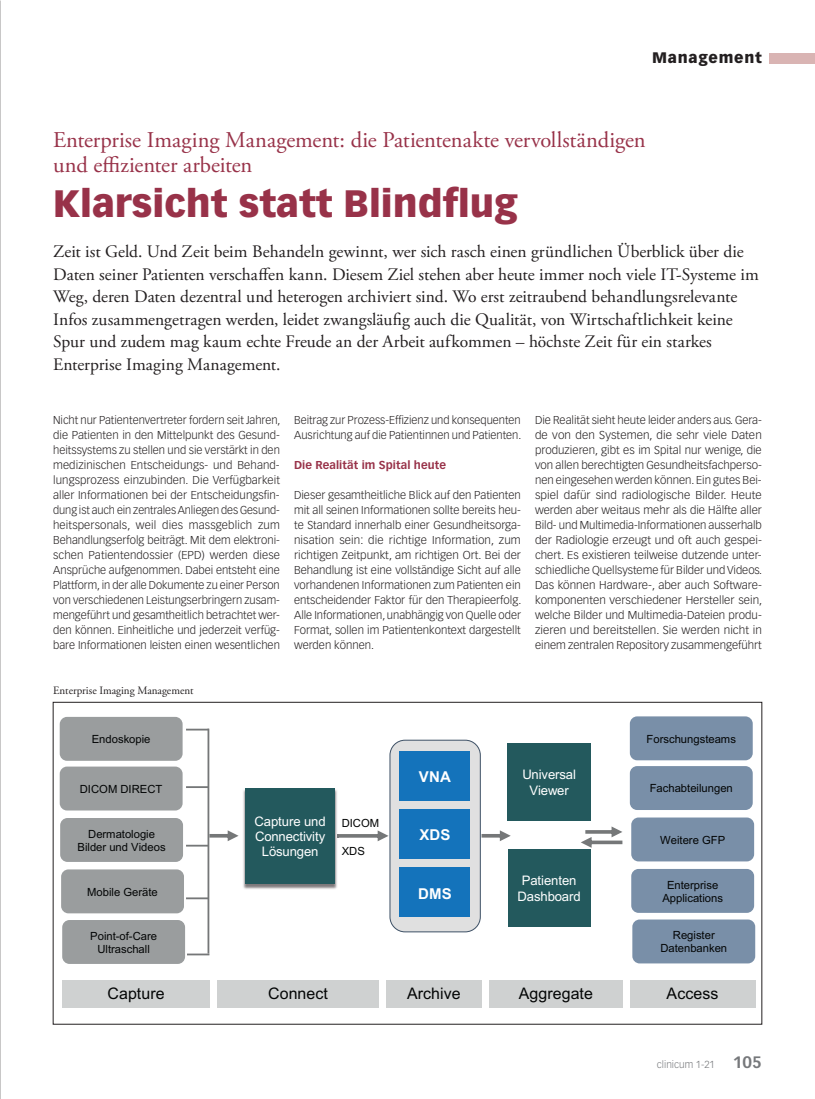
<style>
.page{position:relative;width:815px;height:1099px;background:#fff}
.page>*{position:absolute;margin:0;border:0;box-sizing:border-box;transform-origin:0 0}
.t1{font:900 37.5px "Vectora LT Std";color:#983249}
.t2{font:22.5px/25px "Adobe Garamond Pro";color:#983249}
.t3{font:17.5px/22.5px "Adobe Garamond Pro";color:#231f20}
.t4{font:15.88px "Arial";letter-spacing:.005em;color:#030505}
.t5{font:900 15px "Vectora LT Std";letter-spacing:.05em;color:#231f20}
.t6{font:700 15px "Arial";letter-spacing:.015em;color:#fff}
.t7{font:13.12px/15.4px "Arial";letter-spacing:-.01em;color:#fff;text-align:center}
.t8{font:300 11.25px/15px "Vectora LT Std";color:#231f20;text-align:justify}
.t9{font:11.25px/13px "Arial";color:#030505;text-align:center}
.t10{font:11.25px "Adobe Garamond Pro";color:#231f20}
.t11{font:700 11.25px "Vectora LT Std";letter-spacing:.005em;color:#983249}
.t12{font:300 10px "Vectora LT Std";color:#76787b}
.s1{font-weight:700;font-size:16.25px}
</style>
<div class="page">
<div style="left:770px;top:53px;width:45px;height:10px;background:#d9b4b3"></div>
<svg style="left:0;top:0;width:1px;height:1099px"></svg>
<div style="left:390px;top:740px;width:90px;height:191px;background:#e0e0e0;border-radius:15px"></div>
<div style="left:390px;top:739px;width:91px;height:193px;border:1px solid #3e5166;border-radius:15px"></div>
<div style="left:630px;top:766px;width:123px;height:44px;background:#798fa8;border-radius:7px"></div>
<div style="left:631px;top:817px;width:123px;height:44px;background:#798fa8;border-radius:7px"></div>
<div style="left:630px;top:716px;width:123px;height:44px;background:#798fa8;border-radius:7px"></div>
<div style="left:631px;top:869px;width:123px;height:43px;background:#798fa8;border-radius:7px"></div>
<div style="left:632px;top:919px;width:123px;height:44px;background:#798fa8;border-radius:7px"></div>
<div style="left:60px;top:766px;width:123px;height:44px;background:#9a9d9e;border-radius:7px"></div>
<div style="left:60px;top:818px;width:123px;height:43px;background:#9a9d9e;border-radius:7px"></div>
<div style="left:60px;top:717px;width:123px;height:43px;background:#9a9d9e;border-radius:7px"></div>
<div style="left:61px;top:869px;width:123px;height:44px;background:#9a9d9e;border-radius:7px"></div>
<div style="left:62px;top:920px;width:123px;height:43px;background:#9a9d9e;border-radius:7px"></div>
<img style="left:243px;top:789px;width:94px;height:100px">
<svg style="left:337px;top:830px;width:52px;height:11px"></svg>
<div style="left:245px;top:788px;width:90px;height:96px;background:#23595d"></div>
<hr style="left:186px;top:728px;width:22px;height:2px;background:#757778">
<hr style="left:186px;top:786px;width:22px;height:2px;background:#757778">
<hr style="left:186px;top:844px;width:22px;height:2px;background:#757778">
<hr style="left:186px;top:897px;width:22px;height:2px;background:#757778">
<hr style="left:187px;top:953px;width:22px;height:2px;background:#757778">
<hr style="left:208px;top:728px;width:1px;height:225px;background:#757778">
<svg style="left:209px;top:830px;width:30px;height:11px"></svg>
<svg style="left:482px;top:830px;width:29px;height:11px"></svg>
<div style="left:507px;top:743px;width:83px;height:78px;background:#23595d"></div>
<div style="left:508px;top:849px;width:82px;height:78px;background:#23595d"></div>
<svg style="left:581px;top:826px;width:41px;height:21px"></svg>
<div style="left:400px;top:751px;width:70px;height:50px;background:#1473bb"></div>
<div style="left:400px;top:809px;width:70px;height:50px;background:#1473bb"></div>
<div style="left:400px;top:867px;width:70px;height:50px;background:#1473bb"></div>
<div style="left:62px;top:980px;width:148px;height:27px;background:#cfd1d1"></div>
<div style="left:217px;top:980px;width:162px;height:27px;background:#cfd1d1"></div>
<div style="left:387px;top:980px;width:95px;height:27px;background:#cfd1d1"></div>
<div style="left:630px;top:980px;width:125px;height:27px;background:#cfd1d1"></div>
<div style="left:489px;top:980px;width:133px;height:27px;background:#cfd1d1"></div>
<h3 class="t5" style="left:652px;top:49px;width:111px">Management</h3>
<h2 class="t2" style="left:53px;top:128px;width:594px">Enterprise Imaging Management: die Patientenakte vervollständigen und effizienter arbeiten</h2>
<h1 class="t1" style="left:53px;top:180px;width:466px">Klarsicht statt Blindflug</h1>
<p class="t3" style="left:53px;top:241px;width:707px">Zeit ist Geld. Und Zeit beim Behandeln gewinnt, wer sich rasch einen gründlichen Überblick über die Daten seiner Patienten verschaffen kann. Diesem Ziel stehen aber heute immer noch viele IT-Systeme im Weg, deren Daten dezentral und heterogen archiviert sind. Wo erst zeitraubend behandlungsrelevante Infos zusammengetragen werden, leidet zwangsläufig auch die Qualität, von Wirtschaftlichkeit keine Spur und zudem mag kaum echte Freude an der Arbeit aufkommen – höchste Zeit für ein starkes Enterprise Imaging Management.</p>
<p class="t8" style="left:53px;top:413px;width:229px">Nicht nur Patientenvertreter fordern seit Jahren, die Patienten in den Mittelpunkt des Gesund&shy;heitssystems zu stellen und sie verstärkt in den medizinischen Entscheidungs- und Behand&shy;lungsprozess einzubinden. Die Verfügbarkeit aller Informationen bei der Entscheidungsfin&shy;dung ist auch ein zentrales Anliegen des Gesund&shy;heitspersonals, weil dies massgeblich zum Behandlungserfolg beiträgt. Mit dem elektroni&shy;schen Patientendossier (EPD) werden diese Ansprüche aufgenommen. Dabei entsteht eine Plattform, in der alle Dokumente zu einer Person von verschiedenen Leistungserbringern zusam&shy;mengeführt und gesamtheitlich betrachtet wer&shy;den können. Einheitliche und jederzeit verfüg&shy;bare Informationen leisten einen wesentlichen</p>
<p class="t8" style="left:294px;top:413px;width:229px">Beitrag zur Prozess-Effizienz und konsequenten<br>Ausrichtung auf die Patientinnen und Patienten.</p>
<p class="t11" style="left:294px;top:458px;width:153px">Die Realität im Spital heute</p>
<p class="t8" style="left:294px;top:488px;width:229px">Dieser gesamtheitliche Blick auf den Patienten mit all seinen Informationen sollte bereits heu&shy;te Standard innerhalb einer Gesundheitsorga&shy;nisation sein: die richtige Information, zum richtigen Zeitpunkt, am richtigen Ort. Bei der Behandlung ist eine vollständige Sicht auf alle vorhandenen Informationen zum Patienten ein entscheidender Faktor für den Therapieerfolg.<br>Alle Informationen, unabhängig von Quelle oder Format, sollen im Patientenkontext dargestellt werden können.</p>
<p class="t10" style="left:53px;top:684px;width:142px">Enterprise Imaging Management</p>
<p class="t8" style="left:535px;top:413px;width:229px">Die Realität sieht heute leider anders aus. Gera&shy;de von den Systemen, die sehr viele Daten produzieren, gibt es im Spital nur wenige, die von allen berechtigten Gesundheitsfachperso&shy;nen eingesehen werden können. Ein gutes Bei&shy;spiel dafür sind radiologische Bilder. Heute werden aber weitaus mehr als die Hälfte aller Bild- und Multimedia-Informationen ausserhalb der Radiologie erzeugt und oft auch gespei&shy;chert. Es existieren teilweise dutzende unter&shy;schiedliche Quellsysteme für Bilder und Videos.<br>Das können Hardware-, aber auch Software&shy;komponenten verschiedener Hersteller sein, welche Bilder und Multimedia-Dateien produ&shy;zieren und bereitstellen. Sie werden nicht in einem zentralen Repository zusammengeführt</p>
<p class="t9" style="left:92px;top:732px;width:60px">Endoskopie</p>
<p class="t9" style="left:647px;top:732px;width:91px">Forschungsteams</p>
<p class="t9" style="left:80px;top:782px;width:84px">DICOM DIRECT</p>
<p class="t9" style="left:78px;top:827px;width:90px">Dermatologie<br>Bilder und Videos</p>
<p class="t9" style="left:87px;top:885px;width:72px">Mobile Geräte</p>
<p class="t9" style="left:90px;top:929px;width:68px">Point-of-Care<br>Ultraschall</p>
<p class="t7" style="left:255px;top:813px;width:73px">Capture und<br>Connectivity<br>Lösungen</p>
<p class="t9" style="left:342px;top:816px;width:39px">DICOM</p>
<p class="t9" style="left:342px;top:844px;width:25px">XDS</p>
<h3 class="t6" style="left:419px;top:766px;width:34px">VNA</h3>
<h3 class="t6" style="left:419px;top:824px;width:33px">XDS</h3>
<h3 class="t6" style="left:418px;top:883px;width:35px">DMS</h3>
<p class="t7" style="left:522px;top:766px;width:55px;line-height:16px">Universal<br>Viewer</p>
<p class="t7" style="left:518px;top:872px;width:65px;line-height:16px">Patienten<br>Dashboard</p>
<p class="t9" style="left:650px;top:781px;width:85px">Fachabteilungen</p>
<p class="t9" style="left:660px;top:833px;width:67px">Weitere GFP</p>
<p class="t9" style="left:662px;top:878px;width:62px">Enterprise<br>Applications</p>
<p class="t9" style="left:660px;top:928px;width:68px">Register<br>Datenbanken</p>
<h3 class="t4" style="left:107px;top:982px;width:59px">Capture</h3>
<h3 class="t4" style="left:268px;top:982px;width:61px">Connect</h3>
<h3 class="t4" style="left:407px;top:982px;width:55px">Archive</h3>
<h3 class="t4" style="left:519px;top:982px;width:76px">Aggregate</h3>
<h3 class="t4" style="left:667px;top:982px;width:53px">Access</h3>
<p class="t12" style="left:657px;top:1058px;width:106px">clinicum 1-21 <span class="s1">105</span></p>
</div>
